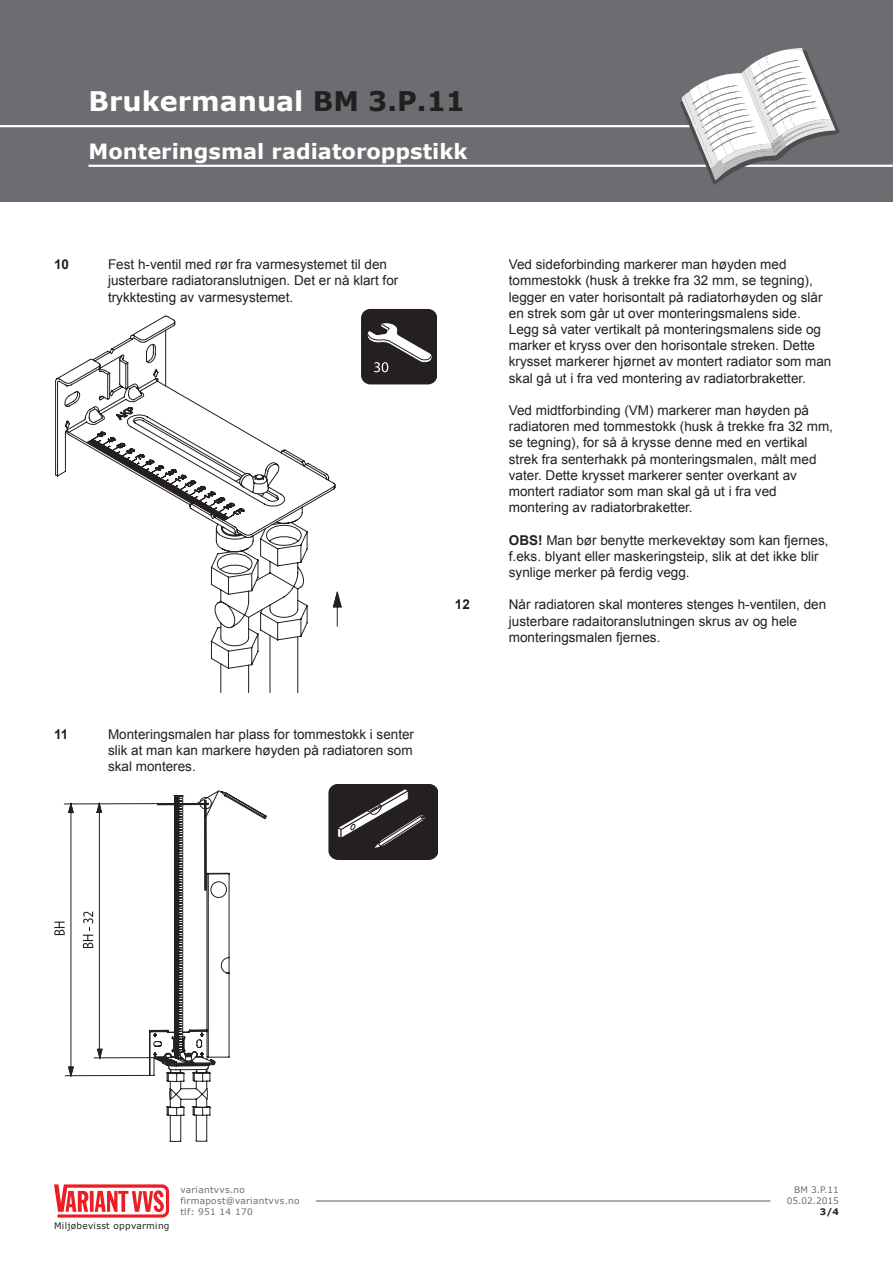
<style>
.page{position:relative;width:893px;height:1263px;background:#fff}
.page>*{position:absolute;margin:0;border:0;box-sizing:border-box;transform-origin:0 0}
.t1{font:700 27px "Verdana";color:#fff}
.t2{font:700 21px "Verdana";color:#fff}
.t3{font:13.5px "Arial";color:#231f20}
.t4{font:700 13.5px "Arial";color:#231f20}
.t5{font:9px/10.8px "Verdana";letter-spacing:.03em;color:#6c6d70}
.t6{font:9px "Verdana";letter-spacing:.03em;color:#231f20}
.t7{font:9px/10.8px "Verdana";color:#6c6d70;text-align:right}
.t8{font:700 9px "Verdana";color:#231f20}
.s1{color:#231f20}
.s2{font-weight:700}
</style>
<div class="page">
<div style="left:0;top:0;width:893px;height:201px;background:#6c6d70"></div>
<hr style="left:316px;top:1200px;width:454px;height:1px;background:#6c6d70">
<svg style="left:54px;top:1184px;width:115px;height:33px"></svg>
<hr style="left:88px;top:165px;width:805px;height:2px;background:#fff">
<hr style="left:0;top:125px;width:709px;height:2px;background:#fff">
<svg style="left:680px;top:48px;width:160px;height:137px"></svg>
<svg style="left:55px;top:330px;width:287px;height:363px"></svg>
<div style="left:361px;top:309px;width:76px;height:75px;background:#241f21;border-radius:9px"></div>
<svg style="left:368px;top:323px;width:64px;height:49px"></svg>
<svg style="left:328px;top:785px;width:110px;height:74px;background:#3c383a"></svg>
<svg style="left:54px;top:790px;width:213px;height:351px"></svg>
<h1 class="t1" style="left:88px;top:82px;width:378px">Brukermanual <span class="s1">BM 3.P.11</span></h1>
<h2 class="t2" style="left:88px;top:136px;width:381px">Monteringsmal radiatoroppstikk</h2>
<p class="t4" style="left:54px;top:255px;width:17px">10</p>
<p class="t3" style="left:108px;top:256px;width:281px">Fest h-ventil med rør fra varmesystemet til den</p>
<p class="t3" style="left:108px;top:272px;width:292px">justerbare radiatoranslutnigen. Det er nå klart for</p>
<p class="t3" style="left:108px;top:288px;width:187px">trykktesting av varmesystemet.</p>
<p class="t3" style="left:509px;top:256px;width:279px">Ved sideforbinding markerer man høyden med</p>
<p class="t3" style="left:509px;top:272px;width:305px">tommestokk (husk å trekke fra 32 mm, se tegning),</p>
<p class="t3" style="left:509px;top:288px;width:315px">legger en vater horisontalt på radiatorhøyden og slår</p>
<p class="t3" style="left:509px;top:304px;width:293px">en strek som går ut over monteringsmalens side.</p>
<p class="t3" style="left:509px;top:320px;width:314px">Legg så vater vertikalt på monteringsmalens side og</p>
<p class="t3" style="left:509px;top:337px;width:308px">marker et kryss over den horisontale streken. Dette</p>
<p class="t3" style="left:509px;top:353px;width:324px">krysset markerer hjørnet av montert radiator som man</p>
<p class="t3" style="left:509px;top:369px;width:299px">skal gå ut i fra ved montering av radiatorbraketter.</p>
<p class="t3" style="left:509px;top:401px;width:302px">Ved midtforbinding (VM) markerer man høyden på</p>
<p class="t3" style="left:509px;top:418px;width:326px">radiatoren med tommestokk (husk å trekke fra 32 mm,</p>
<p class="t3" style="left:509px;top:434px;width:300px">se tegning), for så å krysse denne med en vertikal</p>
<p class="t3" style="left:509px;top:450px;width:309px">strek fra senterhakk på monteringsmalen, målt med</p>
<p class="t3" style="left:509px;top:466px;width:290px">vater. Dette krysset markerer senter overkant av</p>
<p class="t3" style="left:509px;top:482px;width:269px">montert radiator som man skal gå ut i fra ved</p>
<p class="t3" style="left:509px;top:499px;width:185px">montering av radiatorbraketter.</p>
<p class="t3" style="left:509px;top:531px;width:321px"><span class="s2">OBS!</span> Man bør benytte merkevektøy som kan fjernes,</p>
<p class="t3" style="left:509px;top:547px;width:311px">f.eks. blyant eller maskeringsteip, slik at det ikke blir</p>
<p class="t3" style="left:509px;top:563px;width:182px">synlige merker på ferdig vegg.</p>
<p class="t4" style="left:54px;top:725px;width:16px">11</p>
<p class="t3" style="left:108px;top:725px;width:308px">Monteringsmalen har plass for tommestokk i senter</p>
<p class="t3" style="left:108px;top:742px;width:306px">slik at man kan markere høyden på radiatoren som</p>
<p class="t3" style="left:108px;top:758px;width:89px">skal monteres.</p>
<p class="t4" style="left:455px;top:596px;width:17px">12</p>
<p class="t3" style="left:509px;top:596px;width:319px">Når radiatoren skal monteres stenges h-ventilen, den</p>
<p class="t3" style="left:509px;top:612px;width:290px">justerbare radaitoranslutningen skrus av og hele</p>
<p class="t3" style="left:509px;top:628px;width:153px">monteringsmalen fjernes.</p>
<p class="t6" style="left:54px;top:1219px;width:117px">Miljøbevisst oppvarming</p>
<p class="t5" style="left:180px;top:1184px;width:121px">variantvvs.no firmapost@variantvvs.no tlf: 951 14 170</p>
<p class="t7" style="left:787px;top:1184px;width:54px">BM 3.P.11<br>05.02.2015</p>
<p class="t8" style="left:820px;top:1205px;width:20px">3/4</p>
</div>
